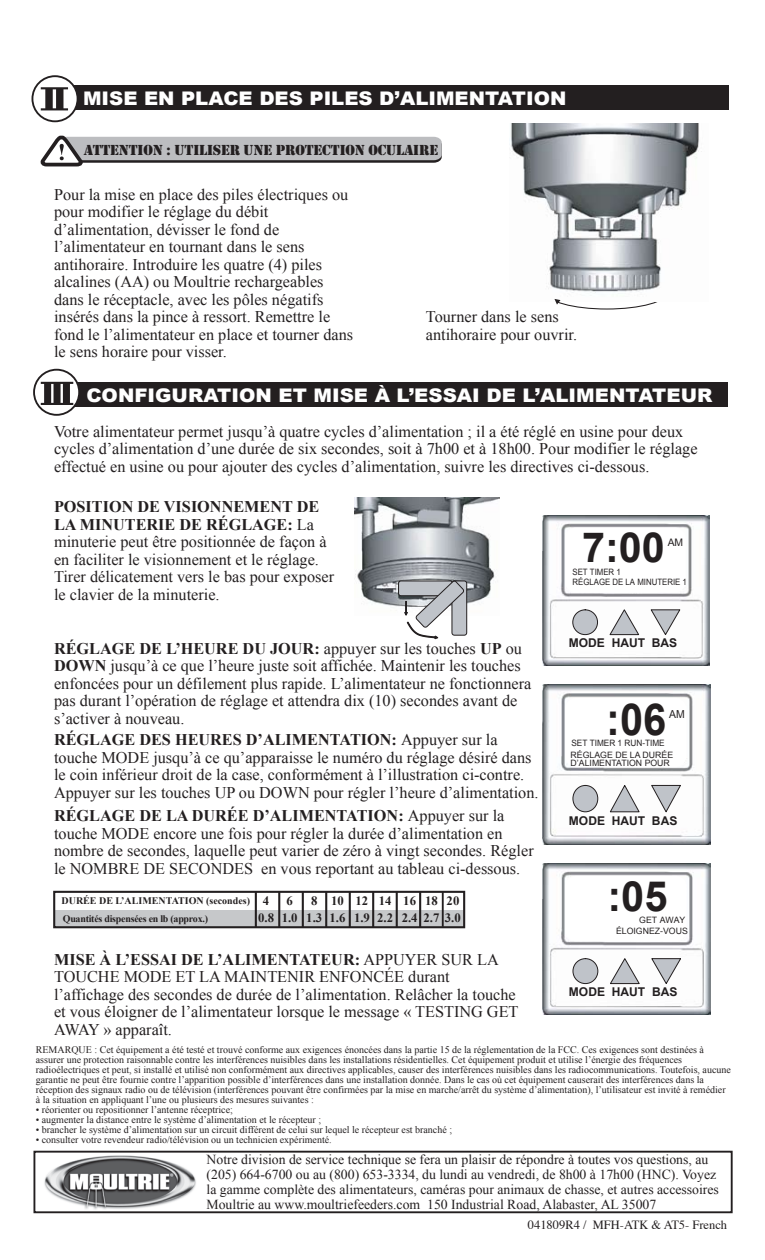
<style>
.page{position:relative;width:765px;height:1260px;background:#fff}
.page>*{position:absolute;margin:0;border:0;box-sizing:border-box;transform-origin:0 0}
.t1{font:700 44.12px "Arial";color:#231f20;scale:.94 1}
.t2{font:700 41.75px "Arial";color:#231f20}
.t3{font:700 41.5px "Arial";color:#231f20}
.t4{font:900 18.75px "Arial";color:#fff;scale:1.05 1}
.t5{font:16.25px/17.5px "Times New Roman";color:#231f20}
.t6{font:15px "Stencil";letter-spacing:-.01em;color:#231f20}
.t7{font:13.75px/15px "Times New Roman";color:#231f20}
.t8{font:700 12.75px/17px "Times New Roman";color:#231f20}
.t9{font:12.5px "Times";color:#231f20}
.t10{font:700 12.12px "Arial";color:#231f20}
.t11{font:11px "Arial";color:#231f20;scale:.94 1}
.t12{font:10.38px "Arial";color:#231f20}
.t13{font:10px/10px "Times New Roman";color:#231f20}
.t14{font:700 10px "Times New Roman";letter-spacing:-.025em;color:#231f20}
.t15{font:700 10px "Times New Roman";color:#231f20}
.t16{font:8.75px/10.5px "Arial";color:#231f20;text-align:right}
.t17{font:8.75px/10.5px "Arial";color:#231f20;scale:.9 1}
.t18{font:8.75px "Arial";color:#231f20;scale:.94 1}
.s1{font-weight:700}
</style>
<div class="page">
<div style="left:65px;top:383px;width:663px;height:24px;background:#231f20"></div>
<svg style="left:34px;top:370px;width:45px;height:45px"></svg>
<div style="left:33px;top:369px;width:47px;height:47px;border:2px solid #231f20;border-radius:50%"></div>
<svg style="left:41px;top:382px;width:32px;height:23px"></svg>
<div style="left:55px;top:910px;width:409px;height:18px;background:#c6c8ca"></div>
<hr style="left:255px;top:892px;width:2px;height:35px;background:#231f20">
<hr style="left:278px;top:892px;width:2px;height:35px;background:#231f20">
<hr style="left:302px;top:892px;width:2px;height:35px;background:#231f20">
<hr style="left:325px;top:892px;width:2px;height:35px;background:#231f20">
<hr style="left:349px;top:892px;width:2px;height:35px;background:#231f20">
<hr style="left:372px;top:892px;width:2px;height:35px;background:#231f20">
<hr style="left:396px;top:892px;width:2px;height:35px;background:#231f20">
<hr style="left:419px;top:892px;width:2px;height:35px;background:#231f20">
<div style="left:53px;top:891px;width:412px;height:37px;border:2px solid #231f20"></div>
<div style="left:69px;top:86px;width:660px;height:24px;background:#231f20"></div>
<svg style="left:32px;top:76px;width:46px;height:45px"></svg>
<div style="left:32px;top:75px;width:47px;height:47px;border:2px solid #231f20;border-radius:50%"></div>
<svg style="left:41px;top:87px;width:27px;height:23px"></svg>
<hr style="left:442px;top:891px;width:2px;height:36px;background:#231f20">
<img style="left:37px;top:1150px;width:171px;height:64px">
<div style="left:33px;top:1151px;width:700px;height:62px;border:2px solid #231f20"></div>
<img style="left:510px;top:124px;width:192px;height:177px">
<svg style="left:554px;top:299px;width:6px;height:6px"></svg>
<img style="left:354px;top:497px;width:145px;height:119px">
<div style="left:399px;top:581px;width:54px;height:15px;background:#bfc3c9;border-radius:2px"></div>
<div style="left:398px;top:581px;width:55px;height:15px;border:1px solid #231f20;border-radius:2px"></div>
<div style="left:452px;top:581px;width:15px;height:54px;background:#bfc3c9;border-radius:2px"></div>
<div style="left:452px;top:581px;width:15px;height:54px;border:1px solid #231f20;border-radius:2px"></div>
<svg style="left:405px;top:581px;width:59px;height:58px"></svg>
<img style="left:543px;top:515px;width:166px;height:150px">
<div style="left:565px;top:528px;width:121px;height:65px;background:#fff;border-radius:11px"></div>
<div style="left:573px;top:610px;width:25px;height:25px;background:#bfc3c9;border-radius:50%"></div>
<div style="left:573px;top:610px;width:25px;height:25px;border:1px solid #231f20;border-radius:50%"></div>
<svg style="left:609px;top:609px;width:30px;height:26px"></svg>
<svg style="left:651px;top:610px;width:29px;height:25px"></svg>
<img style="left:543px;top:685px;width:167px;height:160px">
<div style="left:565px;top:698px;width:121px;height:69px;background:#fff;border-radius:11px"></div>
<div style="left:573px;top:785px;width:25px;height:27px;background:#bfc3c9;border-radius:50%"></div>
<div style="left:573px;top:785px;width:25px;height:27px;border:1px solid #231f20;border-radius:50%"></div>
<svg style="left:610px;top:785px;width:30px;height:27px"></svg>
<svg style="left:651px;top:785px;width:30px;height:27px"></svg>
<img style="left:543px;top:863px;width:167px;height:152px">
<div style="left:565px;top:876px;width:122px;height:65px;background:#fff;border-radius:11px"></div>
<div style="left:573px;top:959px;width:25px;height:25px;background:#bfc3c9;border-radius:50%"></div>
<div style="left:573px;top:958px;width:25px;height:26px;border:1px solid #231f20;border-radius:50%"></div>
<svg style="left:610px;top:958px;width:30px;height:26px"></svg>
<svg style="left:651px;top:958px;width:30px;height:26px"></svg>
<svg style="left:40px;top:135px;width:402px;height:32px"></svg>
<p class="t4" style="left:83px;top:88px;width:462px">MISE EN PLACE DES PILES D’ALIMENTATION</p>
<p class="t6" style="left:84px;top:141px;width:356px">ATTENTION : UTILISER UNE PROTECTION OCULAIRE</p>
<p class="t5" style="left:54px;top:185px;width:301px">Pour la mise en place des piles électriques ou pour modifier le réglage du débit d’alimentation, dévisser le fond de l’alimentateur en tournant dans le sens antihoraire. Introduire les quatre (4) piles alcalines (AA) ou Moultrie rechargeables dans le réceptacle, avec les pôles négatifs insérés dans la pince à ressort. Remettre le fond le l’alimentateur en place et tourner dans le sens horaire pour visser.</p>
<p class="t5" style="left:426px;top:308px;width:153px">Tourner dans le sens antihoraire pour ouvrir.</p>
<p class="t4" style="left:86px;top:385px;width:598px">CONFIGURATION ET MISE À L’ESSAI DE L’ALIMENTATEUR</p>
<p class="t5" style="left:54px;top:422px;width:645px">Votre alimentateur permet jusqu’à quatre cycles d’alimentation ; il a été réglé en usine pour deux cycles d’alimentation d’une durée de six secondes, soit à 7h00 et à 18h00. Pour modifier le réglage effectué en usine ou pour ajouter des cycles d’alimentation, suivre les directives ci-dessous.</p>
<p class="t5" style="left:54px;top:498px;width:282px"><span class="s1">POSITION DE VISIONNEMENT DE LA MINUTERIE DE RÉGLAGE:</span> La minuterie peut être positionnée de façon à en faciliter le visionnement et le réglage.<br>Tirer délicatement vers le bas pour exposer le clavier de la minuterie.</p>
<p class="t5" style="left:54px;top:639px;width:479px"><span class="s1">RÉGLAGE DE L’HEURE DU JOUR:</span> appuyer sur les touches <span class="s1">UP</span> ou <span class="s1">DOWN</span> jusqu’à ce que l’heure juste soit affichée. Maintenir les touches enfoncées pour un défilement plus rapide. L’alimentateur ne fonctionnera pas durant l’opération de réglage et attendra dix (10) secondes avant de s’activer à nouveau.</p>
<p class="t5" style="left:54px;top:731px;width:486px"><span class="s1">RÉGLAGE DES HEURES D’ALIMENTATION:</span> Appuyer sur la touche MODE jusqu’à ce qu’apparaisse le numéro du réglage désiré dans le coin inférieur droit de la case, conformément à l’illustration ci-contre.<br>Appuyer sur les touches UP ou DOWN pour régler l’heure d’alimentation.</p>
<p class="t5" style="left:54px;top:807px;width:481px"><span class="s1">RÉGLAGE DE LA DURÉE D’ALIMENTATION:</span> Appuyer sur la touche MODE encore une fois pour régler la durée d’alimentation en nombre de secondes, laquelle peut varier de zéro à vingt secondes. Régler le NOMBRE DE SECONDES en vous reportant au tableau ci-dessous.</p>
<p class="t15" style="left:62px;top:893px;width:190px">DURÉE DE L’ALIMENTATION (secondes)</p>
<p class="t14" style="left:63px;top:912px;width:147px">Quantités dispensées en lb (approx.)</p>
<p class="t8" style="left:258px;top:892px;width:204px;text-indent:53px">8 10 12 14 16 18<br>0.8 1.0 1.3 1.6 1.9 2.2 2.4 2.7 3.0</p>
<p class="t8" style="left:263px;top:892px;width:8px">4</p>
<p class="t8" style="left:287px;top:892px;width:8px">6</p>
<p class="t8" style="left:447px;top:892px;width:14px">20</p>
<p class="t5" style="left:54px;top:950px;width:466px"><span class="s1">MISE À L’ESSAI DE L’ALIMENTATEUR:</span> APPUYER SUR LA TOUCHE MODE ET LA MAINTENIR ENFONCÉE durant l’affichage des secondes de durée de l’alimentation. Relâcher la touche et vous éloigner de l’alimentateur lorsque le message « TESTING GET AWAY » apparaît.</p>
<p class="t3" style="left:582px;top:520px;width:84px">7:00</p>
<p class="t12" style="left:668px;top:536px;width:17px">AM</p>
<p class="t17" style="left:573px;top:566px;width:129px">SET TIMER 1<br>RÉGLAGE DE LA MINUTERIE 1</p>
<p class="t10" style="left:569px;top:635px;width:110px">MODE HAUT BAS</p>
<p class="t1" style="left:606px;top:690px;width:65px">:06</p>
<p class="t11" style="left:669px;top:707px;width:18px">AM</p>
<p class="t18" style="left:571px;top:737px;width:101px">SET TIMER 1 RUN-TIME</p>
<p class="t16" style="left:571px;top:750px;width:104px;line-height:8.8px;text-align:left">RÉGLAGE DE LA DURÉE<br>D’ALIMENTATION POUR</p>
<p class="t10" style="left:569px;top:813px;width:110px">MODE HAUT BAS</p>
<p class="t2" style="left:607px;top:868px;width:62px">:05</p>
<p class="t16" style="left:616px;top:915px;width:73px">GET AWAY<br>ÉLOIGNEZ-VOUS</p>
<p class="t10" style="left:569px;top:984px;width:110px">MODE HAUT BAS</p>
<p class="t13" style="left:36px;top:1045px;width:697px">REMARQUE : Cet équipement a été testé et trouvé conforme aux exigences énoncées dans la partie 15 de la réglementation de la FCC. Ces exigences sont destinées à assurer une protection raisonnable contre les interférences nuisibles dans les installations résidentielles. Cet équipement produit et utilise l’énergie des fréquences radioélectriques et peut, si installé et utilisé non conformément aux directives applicables, causer des interférences nuisibles dans les radiocommunications. Toutefois, aucune garantie ne peut être fournie contre l’apparition possible d’interférences dans une installation donnée. Dans le cas où cet équipement causerait des interférences dans la réception des signaux radio ou de télévision (interférences pouvant être confirmées par la mise en marche/arrêt du système d’alimentation), l’utilisateur est invité à remédier à la situation en appliquant l’une ou plusieurs des mesures suivantes :</p>
<p class="t13" style="left:36px;top:1105px;width:199px">• réorienter ou repositionner l’antenne réceptrice;</p>
<p class="t13" style="left:36px;top:1115px;width:287px">• augmenter la distance entre le système d’alimentation et le récepteur ;</p>
<p class="t13" style="left:36px;top:1125px;width:418px">• brancher le système d’alimentation sur un circuit différent de celui sur lequel le récepteur est branché ;</p>
<p class="t13" style="left:36px;top:1135px;width:297px">• consulter votre revendeur radio/télévision ou un technicien expérimenté.</p>
<p class="t7" style="left:207px;top:1152px;width:514px">Notre division de service technique se fera un plaisir de répondre à toutes vos questions, au (205) 664-6700 ou au (800) 653-3334, du lundi au vendredi, de 8h00 à 17h00 (HNC). Voyez la gamme complète des alimentateurs, caméras pour animaux de chasse, et autres accessoires Moultrie au www.moultriefeeders.com 150 Industrial Road, Alabaster, AL 35007</p>
<p class="t9" style="left:528px;top:1213px;width:201px">041809R4 / MFH-ATK &amp; AT5- French</p>
</div>
